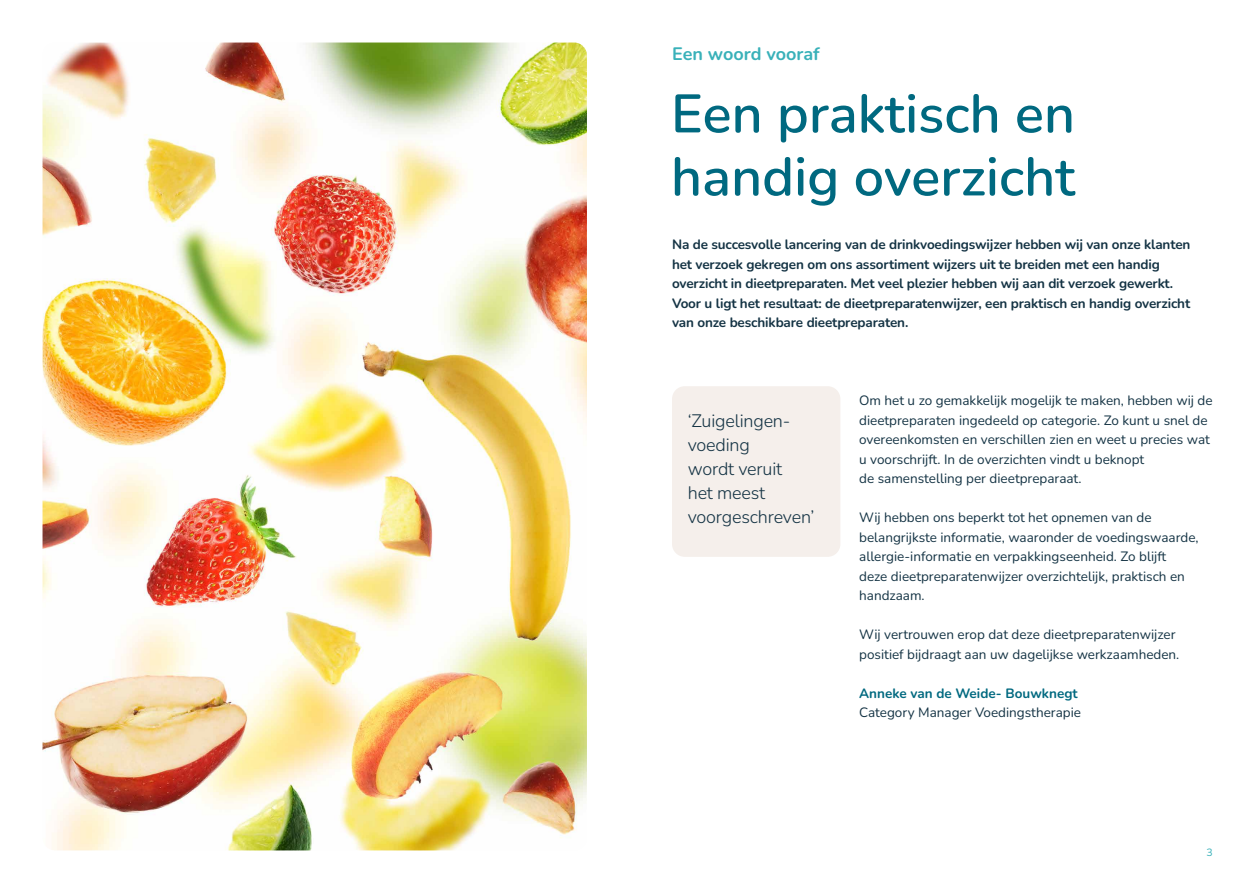
<style>
.page{position:relative;width:1259px;height:893px;background:#fff}
.page>*{position:absolute;margin:0;border:0;box-sizing:border-box;transform-origin:0 0}
.t1{font:600 54px/63px "Nunito";color:#006980}
.t2{font:300 18px/24px "Nunito";letter-spacing:-.01em;color:#143344}
.t3{font:700 18px "Nunito";color:#39b1b9}
.t4{font:13.5px/19.5px "Nunito";color:#143344}
.t5{font:700 13.5px/19.5px "Nunito";letter-spacing:-.01em;color:#143344}
.t6{font:700 13.5px "Nunito";color:#006980}
.t7{font:10.5px "Nunito";color:#39b1b9}
</style>
<div class="page">
<img style="left:43px;top:43px;width:544px;height:807px">
<div style="left:672px;top:386px;width:168px;height:171px;background:#f5efeb;border-radius:13px"></div>
<h2 class="t3" style="left:672px;top:41px;width:149px">Een woord vooraf</h2>
<h1 class="t1" style="left:671px;top:80px;width:405px">Een praktisch en handig overzicht</h1>
<p class="t5" style="left:672px;top:234px;width:520px">Na de succesvolle lancering van de drinkvoedingswijzer hebben wij van onze klanten het verzoek gekregen om ons assortiment wijzers uit te breiden met een handig overzicht in dieetpreparaten. Met veel plezier hebben wij aan dit verzoek gewerkt.<br>Voor u ligt het resultaat: de dieetpreparatenwijzer, een praktisch en handig overzicht van onze beschikbare dieetpreparaten.</p>
<h2 class="t2" style="left:688px;top:408px;width:128px">‘Zuigelingen&shy;voeding<br>wordt veruit<br>het meest voorgeschreven’</h2>
<p class="t4" style="left:859px;top:390px;width:355px">Om het u zo gemakkelijk mogelijk te maken, hebben wij de dieetpreparaten ingedeeld op categorie. Zo kunt u snel de overeenkomsten en verschillen zien en weet u precies wat u voorschrijft. In de overzichten vindt u beknopt<br>de samenstelling per dieetpreparaat.</p>
<p class="t4" style="left:859px;top:507px;width:341px">Wij hebben ons beperkt tot het opnemen van de belangrijkste informatie, waaronder de voedingswaarde, allergie-informatie en verpakkingseenheid. Zo blijft<br>deze dieetpreparatenwijzer overzichtelijk, praktisch en handzaam.</p>
<p class="t4" style="left:859px;top:624px;width:322px">Wij vertrouwen erop dat deze dieetpreparatenwijzer positief bijdraagt aan uw dagelijkse werkzaamheden.</p>
<p class="t6" style="left:859px;top:683px;width:220px">Anneke van de Weide- Bouwknegt</p>
<p class="t4" style="left:859px;top:702px;width:223px">Category Manager Voedingstherapie</p>
<p class="t7" style="left:1206px;top:845px;width:8px">3</p>
</div>
